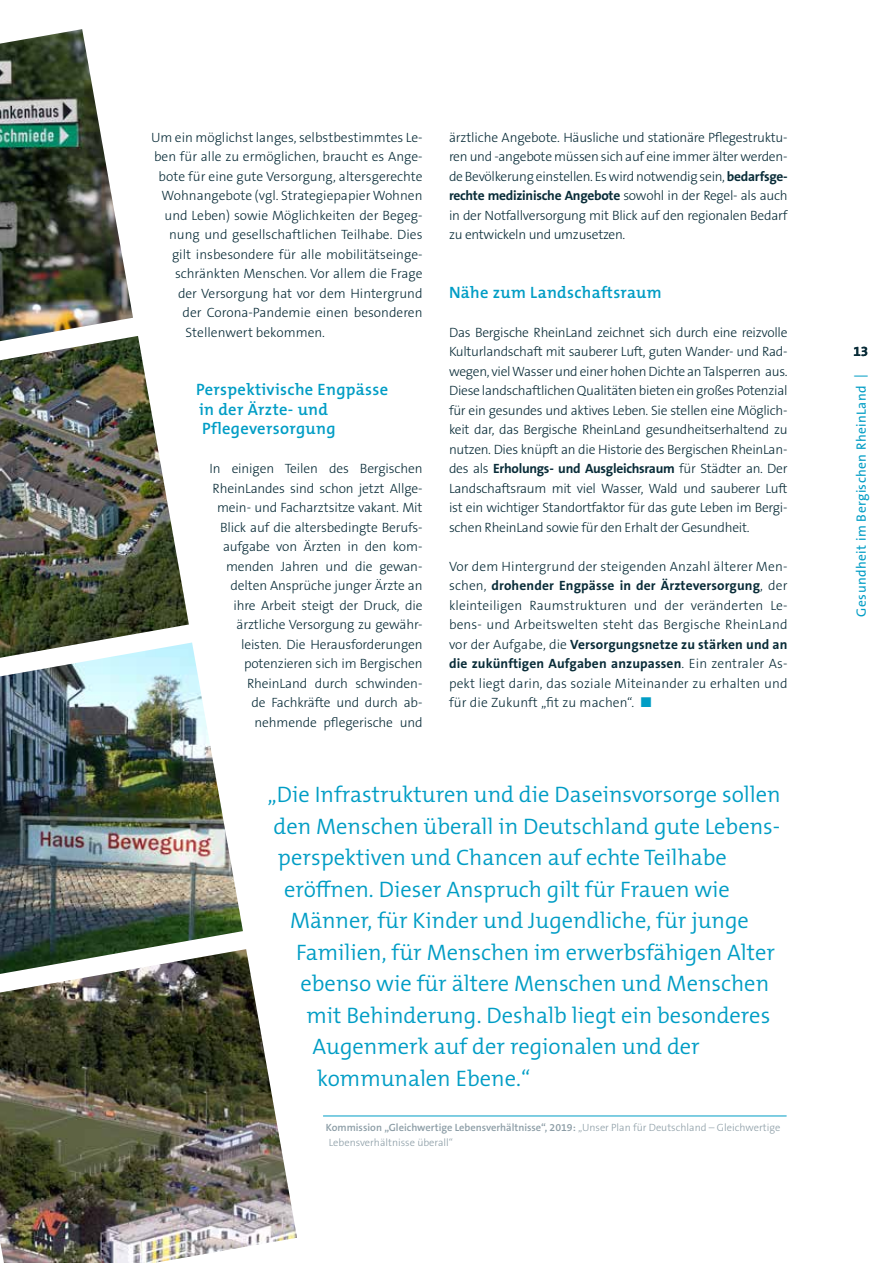
<style>
.page{position:relative;width:893px;height:1263px;background:#fff}
.page>*{position:absolute;margin:0;border:0;box-sizing:border-box;transform-origin:0 0}
.t1{font:300 22.5px "The Mix B W4";color:#009dc5}
.t2{font:600 16.5px/19.5px "The Mix B W6";letter-spacing:.02em;color:#009dc5}
.t3{font:300 13.5px/19.5px "The Sans B W3";letter-spacing:-.01em;color:#092c38;text-align:justify}
.t4{font:300 13.5px/19.5px "The Sans B W3";letter-spacing:.01em;color:#092c38}
.t5{font:700 13.5px/19.5px "The Sans B W7";letter-spacing:.01em;color:#092c38}
.t6{font:700 13.5px "The Sans B W7";letter-spacing:-.02em;color:#092c38}
.t7{font:13.5px "The Sans B W5 Plain";letter-spacing:.03em;color:#009dc5}
.t8{font:600 10.5px "The Sans B W6";color:#8c9da6}
.t9{font:300 10.5px "The Sans B W3";color:#8c9da6}
.s1{font-family:"The Sans B W7";font-weight:700}
.s2{font-family:"The Sans B W3";font-weight:300}
</style>
<div class="page">
<hr style="left:323px;top:1115px;width:463px;height:1px;background:#009dc5">
<img style="left:0;top:336px;width:189px;height:306px">
<img style="left:0;top:642px;width:243px;height:307px">
<img style="left:0;top:949px;width:297px;height:314px">
<img style="left:0;top:29px;width:133px;height:312px">
<p class="t3" style="left:151px;top:128px;width:273px">Um ein möglichst langes, selbstbestimmtes Le-</p>
<p class="t3" style="left:154px;top:147px;width:270px">ben für alle zu ermöglichen, braucht es Ange-</p>
<p class="t3" style="left:159px;top:167px;width:266px">bote für eine gute Versorgung, altersgerechte</p>
<p class="t3" style="left:162px;top:186px;width:263px">Wohnangebote (vgl. Strategiepapier Wohnen</p>
<p class="t3" style="left:165px;top:206px;width:259px">und Leben) sowie Möglichkeiten der Begeg-</p>
<p class="t3" style="left:169px;top:225px;width:255px">nung und gesellschaftlichen Teilhabe. Dies</p>
<p class="t3" style="left:172px;top:245px;width:252px">gilt insbesondere für alle mobilitätseinge-</p>
<p class="t3" style="left:175px;top:264px;width:249px">schränkten Menschen. Vor allem die Frage</p>
<p class="t3" style="left:178px;top:283px;width:246px">der Versorgung hat vor dem Hintergrund</p>
<p class="t3" style="left:183px;top:303px;width:242px">der Corona-Pandemie einen besonderen</p>
<p class="t3" style="left:186px;top:322px;width:141px">Stellenwert bekommen.</p>
<p class="t2" style="left:196px;top:380px;width:194px">Perspektivische Engpässe in der Ärzte- und<br>Pflegeversorgung</p>
<p class="t3" style="left:210px;top:459px;width:215px;text-align:right">In einigen Teilen des Bergischen<br>RheinLandes sind schon jetzt Allge&shy;mein- und Facharztsitze vakant. Mit<br>Blick auf die altersbedingte Berufs&shy;aufgabe von Ärzten in den kom&shy;menden Jahren und die gewan&shy;delten Ansprüche junger Ärzte an ihre Arbeit steigt der Druck, die ärztliche Versorgung zu gewähr&shy;leisten. Die Herausforderungen potenzieren sich im Bergischen<br>RheinLand durch schwinden-<br>de Fachkräfte und durch ab&shy;nehmende pflegerische und</p>
<p class="t3" style="left:449px;top:127px;width:340px">ärztliche Angebote. Häusliche und stationäre Pflegestruktu&shy;ren und -angebote müssen sich auf eine immer älter werden&shy;de Bevölkerung einstellen. Es wird notwendig sein, <span class="s1">bedarfsge-</span></p>
<p class="t6" style="left:449px;top:187px;width:340px">rechte medizinische Angebote <span class="s2">sowohl in der Regel- als auch</span></p>
<p class="t3" style="left:449px;top:205px;width:340px">in der Notfallversorgung mit Blick auf den regionalen Bedarf zu entwickeln und umzusetzen.</p>
<p class="t2" style="left:449px;top:283px;width:214px">Nähe zum Landschaftsraum</p>
<p class="t3" style="left:449px;top:323px;width:340px">Das Bergische RheinLand zeichnet sich durch eine reizvolle Kulturlandschaft mit sauberer Luft, guten Wander- und Rad&shy;wegen, viel Wasser und einer hohen Dichte an Talsperren aus.<br>Diese landschaftlichen Qualitäten bieten ein großes Potenzial für ein gesundes und aktives Leben. Sie stellen eine Möglich&shy;keit dar, das Bergische RheinLand gesundheitserhaltend zu nutzen. Dies knüpft an die Historie des Bergischen RheinLan-</p>
<p class="t6" style="left:449px;top:460px;width:340px"><span class="s2">des als</span> Erholungs- und Ausgleichsraum <span class="s2">für Städter an. Der</span></p>
<p class="t3" style="left:449px;top:478px;width:340px">Landschaftsraum mit viel Wasser, Wald und sauberer Luft ist ein wichtiger Standortfaktor für das gute Leben im Bergi&shy;schen RheinLand sowie für den Erhalt der Gesundheit.</p>
<p class="t4" style="left:449px;top:556px;width:340px">Vor dem Hintergrund der steigenden Anzahl älterer Men-</p>
<p class="t5" style="left:449px;top:576px;width:340px"><span class="s2">schen,</span> drohender Engpässe in der Ärzteversorgung<span class="s2">, der</span></p>
<p class="t4" style="left:449px;top:595px;width:340px">kleinteiligen Raumstrukturen und der veränderten Le&shy;bens- und Arbeitswelten steht das Bergische RheinLand</p>
<p class="t5" style="left:449px;top:634px;width:340px"><span class="s2">vor der Aufgabe, die</span> Versorgungsnetze zu stärken und an die zukünftigen Aufgaben anzupassen<span class="s2">. Ein zentraler As-</span></p>
<p class="t4" style="left:449px;top:673px;width:340px">pekt liegt darin, das soziale Miteinander zu erhalten und für die Zukunft „fit zu machen“.</p>
<h1 class="t1" style="left:267px;top:780px;width:515px">„Die Infrastrukturen und die Daseinsvorsorge sollen</h1>
<h1 class="t1" style="left:273px;top:812px;width:508px">den Menschen überall in Deutschland gute Lebens-</h1>
<h1 class="t1" style="left:278px;top:843px;width:450px">perspektiven und Chancen auf echte Teilhabe</h1>
<h1 class="t1" style="left:284px;top:875px;width:447px">eröffnen. Dieser Anspruch gilt für Frauen wie</h1>
<h1 class="t1" style="left:290px;top:906px;width:460px">Männer, für Kinder und Jugendliche, für junge</h1>
<h1 class="t1" style="left:296px;top:938px;width:481px">Familien, für Menschen im erwerbsfähigen Alter</h1>
<h1 class="t1" style="left:300px;top:969px;width:470px">ebenso wie für ältere Menschen und Menschen</h1>
<h1 class="t1" style="left:306px;top:1001px;width:465px">mit Behinderung. Deshalb liegt ein besonderes</h1>
<h1 class="t1" style="left:313px;top:1032px;width:389px">Augenmerk auf der regionalen und der</h1>
<h1 class="t1" style="left:317px;top:1064px;width:215px">kommunalen Ebene.“</h1>
<p class="t8" style="left:326px;top:1121px;width:456px">Kommission „Gleichwertige Lebensverhältnisse“, 2019: <span class="s2">„Unser Plan für Deutschland – Gleichwertige</span></p>
<p class="t9" style="left:329px;top:1136px;width:126px">Lebensverhältnisse überall“</p>
<p class="t5" style="left:853px;top:342px;width:16px">13</p>
<p class="t7" style="left:853px;top:616px;width:243px;rotate:-90deg">Gesundheit im Bergischen RheinLand |</p>
</div>
